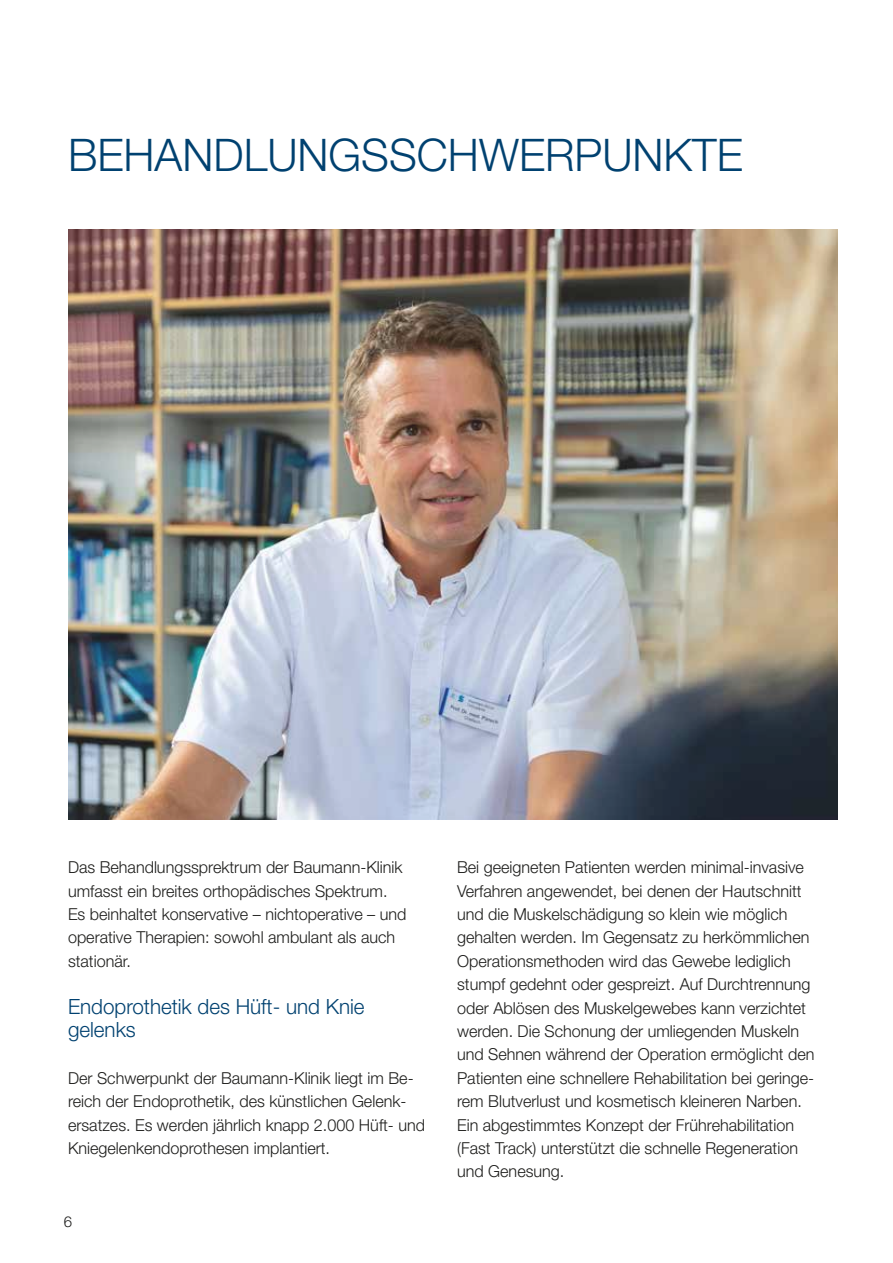
<style>
.page{position:relative;width:893px;height:1263px;background:#fff}
.page>*{position:absolute;margin:0;border:0;box-sizing:border-box;transform-origin:0 0}
.t1{font:300 45px "Helvetica Neue";color:#004170}
.t2{font:300 21px/23.4px "Helvetica Neue";color:#004170}
.t3{font:300 16.5px/23.4px "Helvetica Neue";color:#1d1d1b}
.t4{font:300 15px "Helvetica Neue";color:#1d1d1b}
</style>
<div class="page">
<img style="left:68px;top:230px;width:770px;height:590px">
<h1 class="t1" style="left:68px;top:127px;width:676px">BEHANDLUNGSSCHWERPUNKTE</h1>
<p class="t3" style="left:68px;top:855px;width:340px">Das Behandlungssprektrum der Baumann-Klinik umfasst ein breites orthopädisches Spektrum.<br>Es beinhaltet konservative – nichtoperative – und operative Therapien: sowohl ambulant als auch stationär.</p>
<p class="t2" style="left:68px;top:994px;width:298px">Endoprothetik des Hüft- und Knie gelenks</p>
<p class="t3" style="left:68px;top:1066px;width:359px">Der Schwerpunkt der Baumann-Klinik liegt im Be&shy;reich der Endoprothetik, des künstlichen Gelenk&shy;ersatzes. Es werden jährlich knapp 2.000 Hüft- und Kniegelenkendoprothesen implantiert.</p>
<p class="t4" style="left:64px;top:1212px;width:10px">6</p>
<p class="t3" style="left:457px;top:855px;width:359px">Bei geeigneten Patienten werden minimal-invasive Verfahren angewendet, bei denen der Hautschnitt und die Muskelschädigung so klein wie möglich gehalten werden. Im Gegensatz zu herkömmlichen Operationsmethoden wird das Gewebe lediglich stumpf gedehnt oder gespreizt. Auf Durchtrennung oder Ablösen des Muskelgewebes kann verzichtet werden. Die Schonung der umliegenden Muskeln und Sehnen während der Operation ermöglicht den Patienten eine schnellere Rehabilitation bei geringe&shy;rem Blutverlust und kosmetisch kleineren Narben.<br>Ein abgestimmtes Konzept der Frührehabilitation (Fast Track) unterstützt die schnelle Regeneration und Genesung.</p>
</div>
